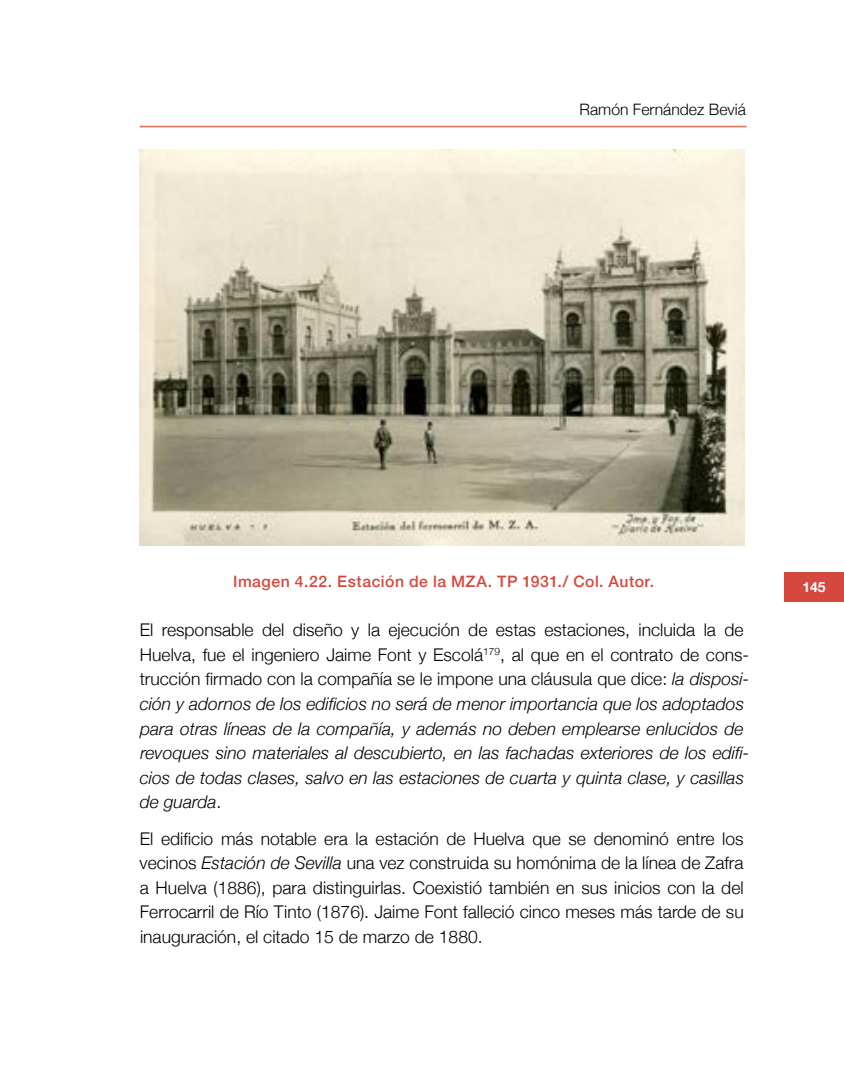
<style>
.page{position:relative;width:844px;height:1092px;background:#fff}
.page>*{position:absolute;margin:0;border:0;box-sizing:border-box;transform-origin:0 0}
.t1{font:italic 300 17.5px/24.5px "Helvetica Neue";color:#000}
.t2{font:300 17.5px/24.5px "Helvetica Neue";color:#000;text-align:justify}
.t3{font:500 15.75px "Helvetica Neue";letter-spacing:.03em;color:#d4483e}
.t4{font:300 15.75px "Helvetica Neue";color:#000}
.t5{font:700 14px "Helvetica Neue";color:#fff}
.s1{font-style:normal}
.s2{font-style:italic}
</style>
<div class="page">
<div style="left:784px;top:572px;width:59px;height:29px;background:#d4483e"></div>
<hr style="left:140px;top:126px;width:606px;height:1px;background:#df7a68">
<img style="left:139px;top:149px;width:605px;height:397px">
<p class="t4" style="left:579px;top:97px;width:168px">Ramón Fernández Beviá</p>
<p class="t3" style="left:233px;top:569px;width:422px">Imagen 4.22. Estación de la MZA. TP 1931./ Col. Autor.</p>
<p class="t1" style="left:140px;top:616px;width:611px"><span class="s1">El responsable del diseño y la ejecución de estas estaciones, incluida la de Huelva, fue el ingeniero Jaime Font y Escolá</span><sup>179</sup><span class="s1">, al que en el contrato de cons&shy;trucción firmado con la compañía se le impone una cláusula que dice:</span> la disposi&shy;ción y adornos de los edificios no será de menor importancia que los adoptados para otras líneas de la compañía, y además no deben emplearse enlucidos de revoques sino materiales al descubierto, en las fachadas exteriores de los edifi&shy;cios de todas clases, salvo en las estaciones de cuarta y quinta clase, y casillas de guarda<span class="s1">.</span></p>
<p class="t2" style="left:139px;top:825px;width:605px">El edificio más notable era la estación de Huelva que se denominó entre los vecinos <span class="s2">Estación de Sevilla</span> una vez construida su homónima de la línea de Zafra a Huelva (1886), para distinguirlas. Coexistió también en sus inicios con la del Ferrocarril de Río Tinto (1876). Jaime Font falleció cinco meses más tarde de su inauguración, el citado 15 de marzo de 1880.</p>
<p class="t5" style="left:802px;top:575px;width:25px">145</p>
</div>
